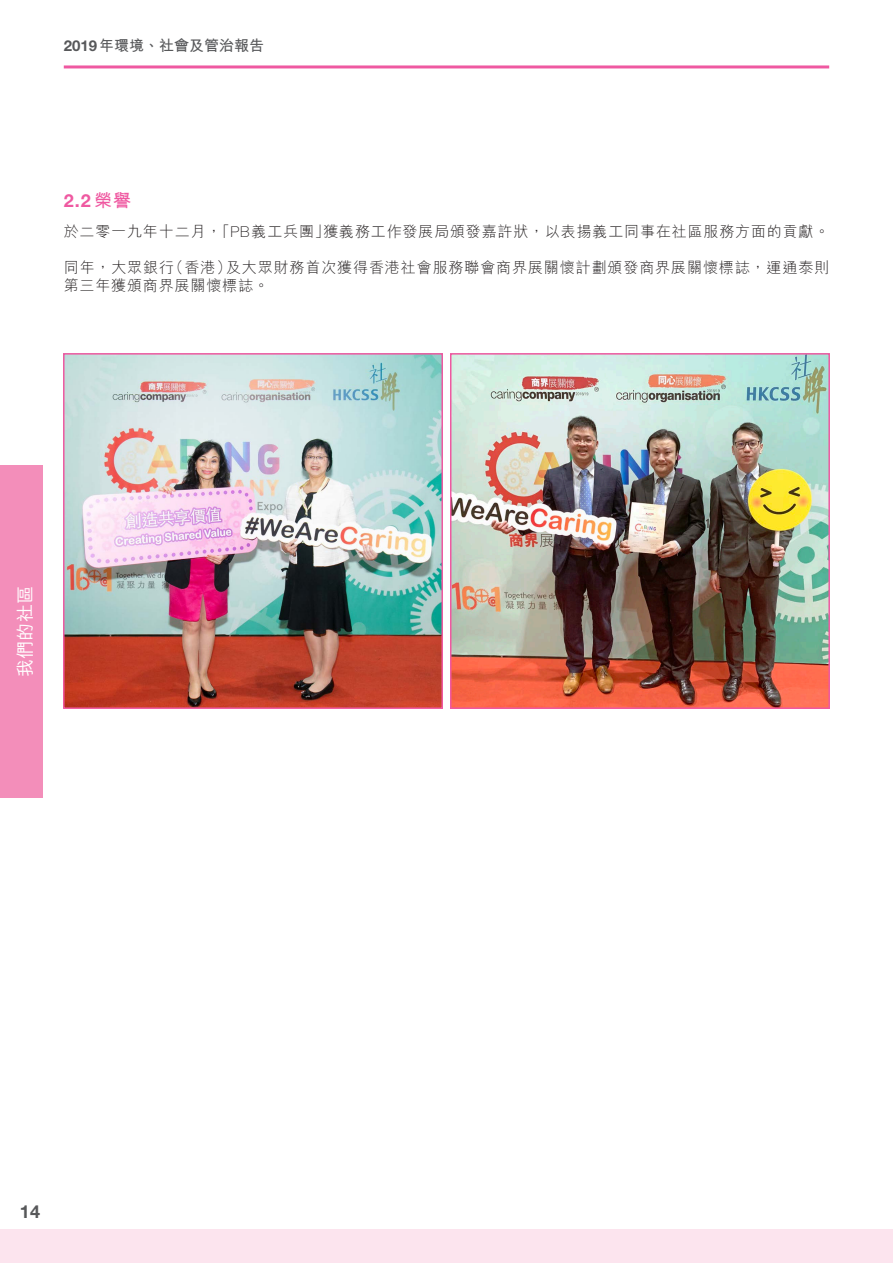
<style>
.page{position:relative;width:893px;height:1263px;background:#fff}
.page>*{position:absolute;margin:0;border:0;box-sizing:border-box;transform-origin:0 0}
.t1{font:500 18px "M Hei HK";letter-spacing:.02em;color:#fff}
.t2{font:700 18px "Helvetica Neue LT Std";color:#ef59a1}
.t3{font:700 18px "Helvetica Neue LT Std";color:#57585a}
.t4{font:300 15px/18px "M Hei HK";letter-spacing:.055em;color:#231f20}
.t5{font:700 15px "M Hei HK";color:#57585a}
.s1{font-family:"Helvetica Neue LT Std"}
.s2{font-family:"M Hei HK"}
.s3{font-family:"Helvetica Neue LT Std";font-weight:100}
</style>
<div class="page">
<hr style="left:64px;top:65px;width:765px;height:3px;background:#ef59a1">
<div style="left:0;top:1229px;width:893px;height:34px;background:#fce4ee"></div>
<div style="left:0;top:465px;width:43px;height:333px;background:#f38eba"></div>
<img style="left:66px;top:356px;width:374px;height:350px">
<div style="left:63px;top:353px;width:380px;height:356px;border:2px solid #ef59a1"></div>
<img style="left:453px;top:356px;width:374px;height:350px">
<div style="left:450px;top:353px;width:380px;height:356px;border:2px solid #ef59a1"></div>
<p class="t5" style="left:64px;top:35px;width:202px"><span class="s1">2019</span>年環境、社會及管治報告</p>
<p class="t2" style="left:64px;top:190px;width:69px">2.2 <span class="s2">榮譽</span></p>
<p class="t4" style="left:64px;top:222px;width:767px">於二零一九年十二月，「<span class="s3">PB</span>義工兵團」獲義務工作發展局頒發嘉許狀，以表揚義工同事在社區服務方面的貢獻。</p>
<p class="t4" style="left:64px;top:258px;width:767px">同年，大眾銀行（香港）及大眾財務首次獲得香港社會服務聯會商界展關懷計劃頒發商界展關懷標誌，運通泰則第三年獲頒商界展關懷標誌。</p>
<p class="t1" style="left:12px;top:677px;width:93px;rotate:-90deg">我們的社區</p>
<p class="t3" style="left:20px;top:1200px;width:22px">14</p>
</div>
